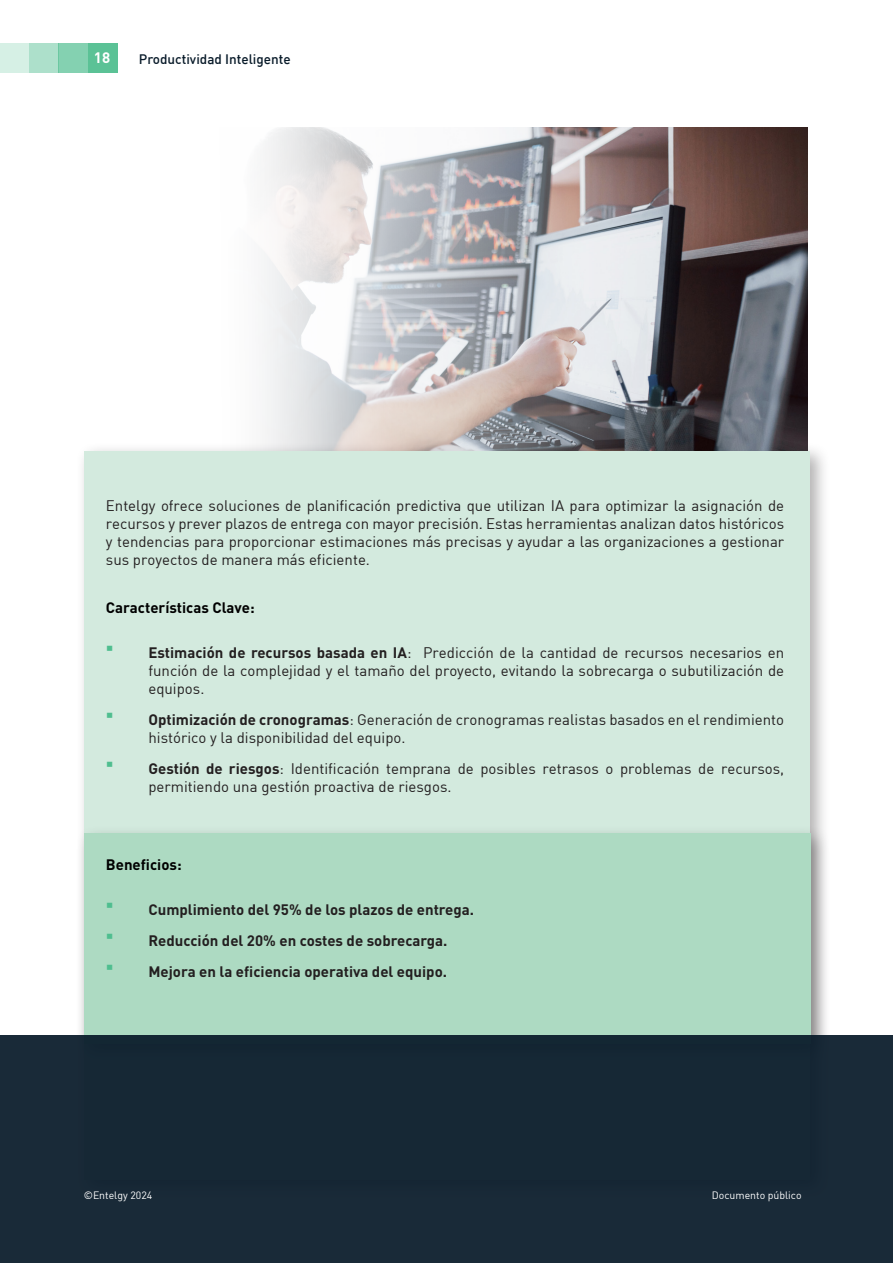
<style>
.page{position:relative;width:893px;height:1263px;background:#fff}
.page>*{position:absolute;margin:0;border:0;box-sizing:border-box;transform-origin:0 0}
.Body_Text{font:15px/18px "DIN";color:#231f20;text-align:justify}
.t1{font:700 15px "DIN";color:#231f20}
.Headline{font:700 15px "DIN";color:#000}
.Body_Text-2{font:700 15px "DIN";color:#fff}
.Body_Text-3{font:500 13.5px "DIN";color:#081a29}
.Hilite_Italic_Text{font:10.5px "DIN";color:#fff}
.s1{font-weight:700}
</style>
<div class="page">
<div style="left:84px;top:451px;width:726px;height:728px;background:#d3eade"></div>
<div style="left:75px;top:825px;width:755px;height:239px;background:#231f20;opacity:.35"></div>
<div style="left:84px;top:833px;width:726px;height:211px;background:#addac2"></div>
<div style="left:0;top:1035px;width:893px;height:228px;background:#162835"></div>
<img style="left:93px;top:128px;width:714px;height:323px">
<div style="left:88px;top:44px;width:30px;height:29px;background:#5bc296"></div>
<div style="left:58px;top:44px;width:30px;height:29px;background:#84d1b1"></div>
<div style="left:29px;top:44px;width:29px;height:29px;background:#ade0cb"></div>
<div style="left:0;top:44px;width:29px;height:29px;background:#d6f0e5"></div>
<p class="Body_Text-2" style="left:94px;top:48px;width:18px">18</p>
<p class="Body_Text-3" style="left:139px;top:50px;width:153px">Productividad Inteligente</p>
<p class="Body_Text" style="left:106px;top:496px;width:680px">Entelgy ofrece soluciones de planificación predictiva que utilizan IA para optimizar la asignación de recursos y prever plazos de entrega con mayor precisión. Estas herramientas analizan datos históricos y tendencias para proporcionar estimaciones más precisas y ayudar a las organizaciones a gestionar sus proyectos de manera más eficiente.</p>
<p class="Headline" style="left:106px;top:598px;width:150px">Características Clave:</p>
<p class="Body_Text" style="left:148px;top:644px;width:637px"><span class="s1">Estimación de recursos basada en IA</span>: Predicción de la cantidad de recursos necesarios en función de la complejidad y el tamaño del proyecto, evitando la sobrecarga o subutilización de equipos.</p>
<p class="Body_Text" style="left:148px;top:710px;width:637px"><span class="s1">Optimización de cronogramas</span>: Generación de cronogramas realistas basados en el rendimiento histórico y la disponibilidad del equipo.</p>
<p class="Body_Text" style="left:148px;top:759px;width:637px"><span class="s1">Gestión de riesgos</span>: Identificación temprana de posibles retrasos o problemas de recursos, permitiendo una gestión proactiva de riesgos.</p>
<p class="Headline" style="left:106px;top:855px;width:77px">Beneficios:</p>
<p class="t1" style="left:148px;top:900px;width:327px">Cumplimiento del 95% de los plazos de entrega.</p>
<p class="t1" style="left:148px;top:930px;width:301px">Reducción del 20% en costes de sobrecarga.</p>
<p class="t1" style="left:148px;top:961px;width:300px">Mejora en la eficiencia operativa del equipo.</p>
<p class="Hilite_Italic_Text" style="left:84px;top:1189px;width:70px">©Entelgy 2024</p>
<p class="Hilite_Italic_Text" style="left:712px;top:1189px;width:91px">Documento público</p>
</div>
